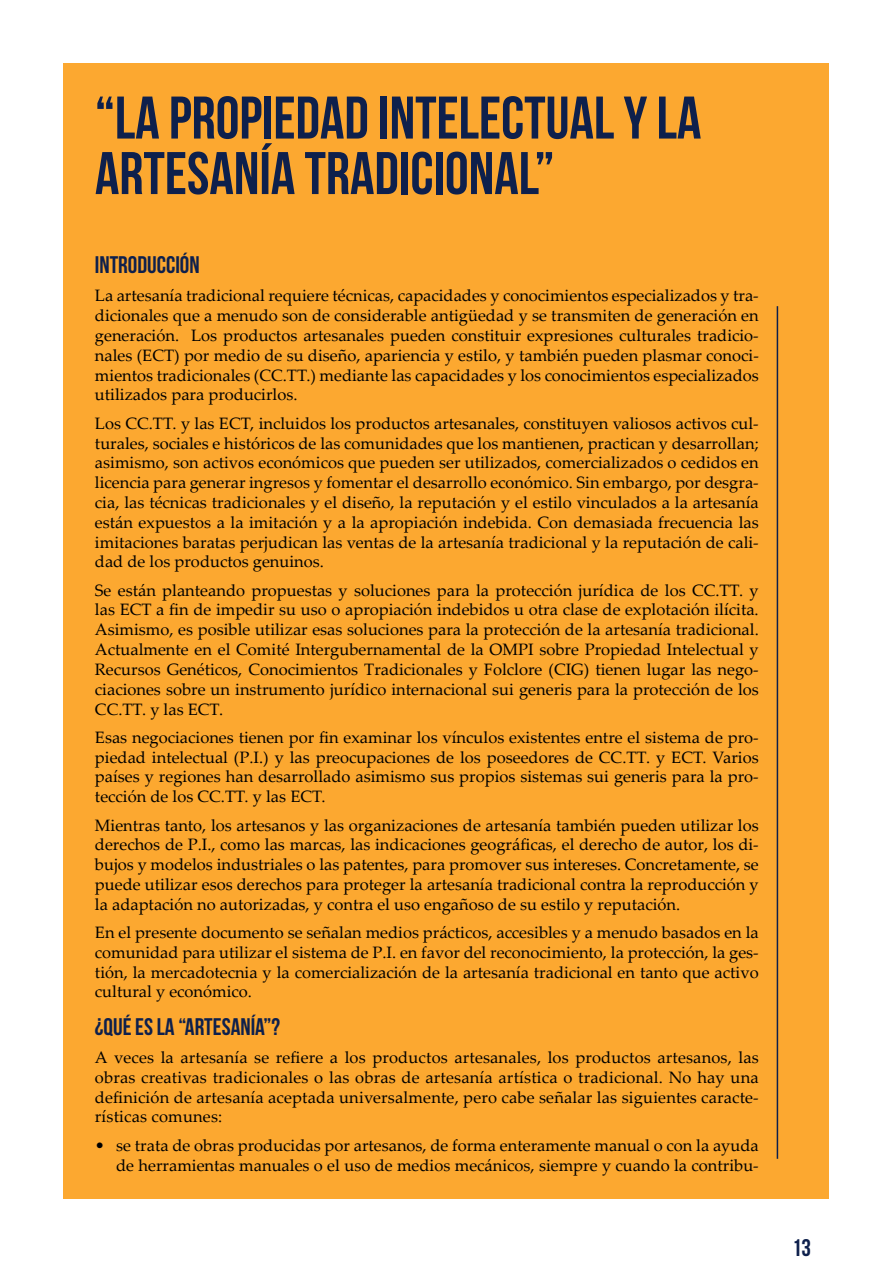
<style>
.page{position:relative;width:893px;height:1263px;background:#fff}
.page>*{position:absolute;margin:0;border:0;box-sizing:border-box;transform-origin:0 0}
.t1{font:60px/55.5px "Bebas Neue";color:#0e204c}
.t2{font:24px "Bebas Neue";color:#0e204c}
.t3{font:16.5px/19.8px "Palatino Linotype";color:#000;text-align:justify}
</style>
<div class="page">
<div style="left:64px;top:64px;width:765px;height:1135px;background:#fca830"></div>
<hr style="left:777px;top:306px;width:1px;height:853px;background:#0e204c">
<h1 class="t1" style="left:95px;top:89px;width:608px">“LA PROPIEDAD INTELECTUAL Y LA<br>ARTESANÍA TRADICIONAL”</h1>
<h2 class="t2" style="left:95px;top:252px;width:106px">INTRODUCCIÓN</h2>
<p class="t3" style="left:95px;top:285px;width:665px">La artesanía tradicional requiere técnicas, capacidades y conocimientos especializados y tra&shy;dicionales que a menudo son de considerable antigüedad y se transmiten de generación en generación. Los productos artesanales pueden constituir expresiones culturales tradicio&shy;nales (ECT) por medio de su diseño, apariencia y estilo, y también pueden plasmar conoci&shy;mientos tradicionales (CC.TT.) mediante las capacidades y los conocimientos especializados utilizados para producirlos.</p>
<p class="t3" style="left:95px;top:413px;width:665px">Los CC.TT. y las ECT, incluidos los productos artesanales, constituyen valiosos activos cul&shy;turales, sociales e históricos de las comunidades que los mantienen, practican y desarrollan; asimismo, son activos económicos que pueden ser utilizados, comercializados o cedidos en licencia para generar ingresos y fomentar el desarrollo económico. Sin embargo, por desgra&shy;cia, las técnicas tradicionales y el diseño, la reputación y el estilo vinculados a la artesanía están expuestos a la imitación y a la apropiación indebida. Con demasiada frecuencia las imitaciones baratas perjudican las ventas de la artesanía tradicional y la reputación de cali&shy;dad de los productos genuinos.</p>
<p class="t3" style="left:95px;top:579px;width:665px">Se están planteando propuestas y soluciones para la protección jurídica de los CC.TT. y las ECT a fin de impedir su uso o apropiación indebidos u otra clase de explotación ilícita.<br>Asimismo, es posible utilizar esas soluciones para la protección de la artesanía tradicional.<br>Actualmente en el Comité Intergubernamental de la OMPI sobre Propiedad Intelectual y Recursos Genéticos, Conocimientos Tradicionales y Folclore (CIG) tienen lugar las nego&shy;ciaciones sobre un instrumento jurídico internacional sui generis para la protección de los CC.TT. y las ECT.</p>
<p class="t3" style="left:95px;top:727px;width:665px">Esas negociaciones tienen por fin examinar los vínculos existentes entre el sistema de pro&shy;piedad intelectual (P.I.) y las preocupaciones de los poseedores de CC.TT. y ECT. Varios países y regiones han desarrollado asimismo sus propios sistemas sui generis para la pro&shy;tección de los CC.TT. y las ECT.</p>
<p class="t3" style="left:95px;top:814px;width:665px">Mientras tanto, los artesanos y las organizaciones de artesanía también pueden utilizar los derechos de P.I., como las marcas, las indicaciones geográficas, el derecho de autor, los di&shy;bujos y modelos industriales o las patentes, para promover sus intereses. Concretamente, se puede utilizar esos derechos para proteger la artesanía tradicional contra la reproducción y la adaptación no autorizadas, y contra el uso engañoso de su estilo y reputación.</p>
<p class="t3" style="left:95px;top:922px;width:665px">En el presente documento se señalan medios prácticos, accesibles y a menudo basados en la comunidad para utilizar el sistema de P.I. en favor del reconocimiento, la protección, la ges&shy;tión, la mercadotecnia y la comercialización de la artesanía tradicional en tanto que activo cultural y económico.</p>
<h2 class="t2" style="left:95px;top:1013px;width:187px">¿QUÉ ES LA “ARTESANÍA”?</h2>
<p class="t3" style="left:95px;top:1047px;width:665px">A veces la artesanía se refiere a los productos artesanales, los productos artesanos, las obras creativas tradicionales o las obras de artesanía artística o tradicional. No hay una definición de artesanía aceptada universalmente, pero cabe señalar las siguientes caracte&shy;rísticas comunes:</p>
<p class="t3" style="left:95px;top:1134px;width:665px;text-align:right">• se trata de obras producidas por artesanos, de forma enteramente manual o con la ayuda de herramientas manuales o el uso de medios mecánicos, siempre y cuando la contribu-</p>
<h2 class="t2" style="left:792px;top:1234px;width:21px">13</h2>
</div>
